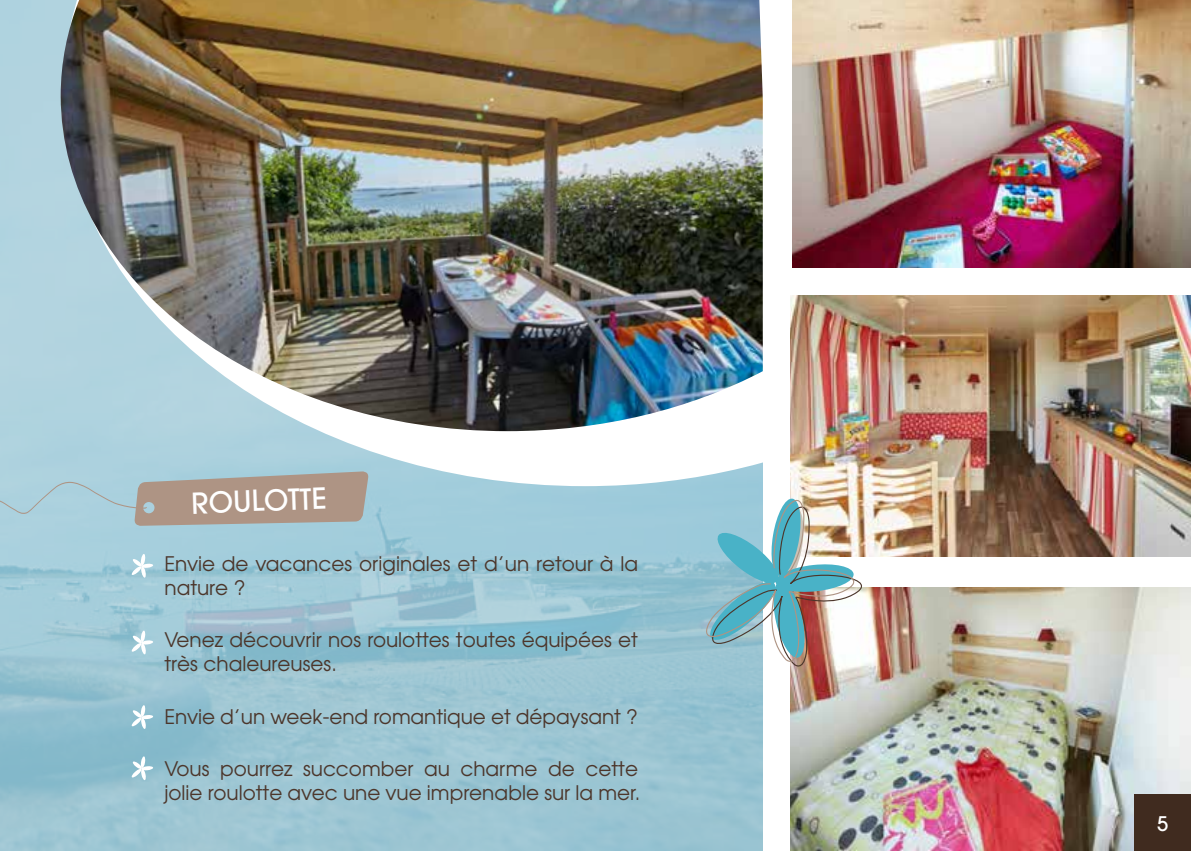
<style>
.page{position:relative;width:1191px;height:851px;background:#fff}
.page>*{position:absolute;margin:0;border:0;box-sizing:border-box;transform-origin:0 0}
.t1{font:500 28.8px "Avant Garde";color:#fff}
.t2{font:20px/24px "Avant Garde";color:#4c362b}
.t3{font:500 20px "Avant Garde";color:#fff}
</style>
<div class="page">
<img style="left:0;top:0;width:763px;height:850px">
<svg style="left:64px;top:267px;width:818px;height:219px"></svg>
<img style="left:61px;top:0;width:702px;height:431px">
<svg style="left:0;top:471px;width:369px;height:55px;background:#acb0ae"></svg>
<img style="left:790px;top:587px;width:401px;height:263px">
<img style="left:790px;top:295px;width:401px;height:262px">
<img style="left:792px;top:0;width:399px;height:267px">
<div style="left:1134px;top:794px;width:57px;height:56px;background:#402b1f"></div>
<div style="left:141px;top:563px;width:12px;height:5px;background:#fff;border-radius:50%"></div>
<svg style="left:131px;top:553px;width:15px;height:24px"></svg>
<svg style="left:141px;top:640px;width:12px;height:4px"></svg>
<svg style="left:131px;top:630px;width:15px;height:24px"></svg>
<svg style="left:141px;top:714px;width:12px;height:5px"></svg>
<svg style="left:131px;top:705px;width:15px;height:24px"></svg>
<svg style="left:141px;top:765px;width:12px;height:5px"></svg>
<svg style="left:131px;top:756px;width:15px;height:24px"></svg>
<img style="left:704px;top:431px;width:177px;height:241px">
<img style="left:698px;top:490px;width:175px;height:177px">
<h1 class="t1" style="left:191px;top:485px;width:137px;rotate:-2deg">ROULOTTE</h1>
<p class="t2" style="left:164px;top:551px;width:475px">Envie de vacances originales et d’un retour à la nature ?</p>
<p class="t2" style="left:164px;top:627px;width:475px">Venez découvrir nos roulottes toutes équipées et très chaleureuses.</p>
<p class="t2" style="left:164px;top:703px;width:475px">Envie d’un week-end romantique et dépaysant ?</p>
<p class="t2" style="left:164px;top:756px;width:477px">Vous pourrez succomber au charme de cette jolie roulotte avec une vue imprenable sur la mer.</p>
<p class="t3" style="left:1157px;top:811px;width:13px">5</p>
</div>
